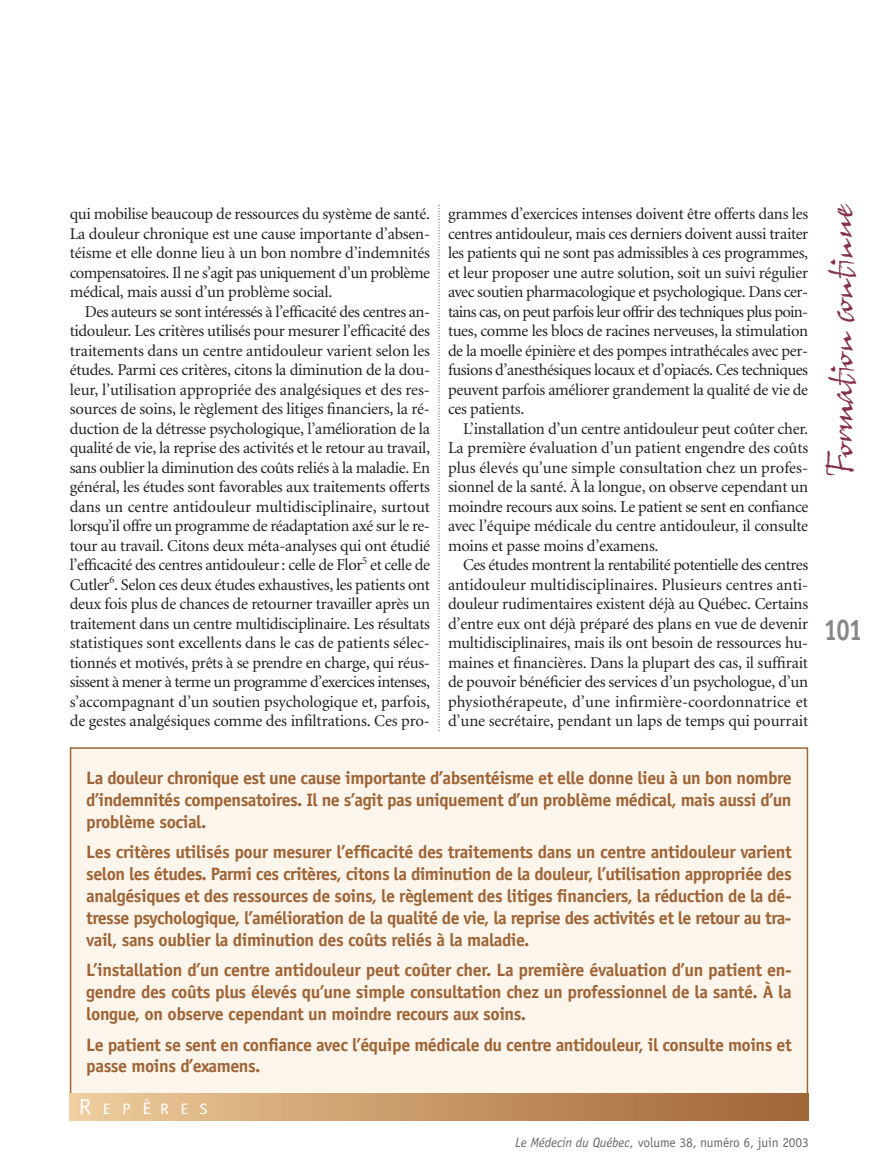
<style>
.page{position:relative;width:878px;height:1175px;background:#fff}
.page>*{position:absolute;margin:0;border:0;box-sizing:border-box;transform-origin:0 0}
.t1{font:36px "John Handy Plain";letter-spacing:-.055em;color:#84304b}
.t2{font:700 30px "Officina Sans";color:#858789;scale:.8 1}
.t3{font:700 18px/21.8px "Officina Sans";letter-spacing:-.025em;color:#9e6436;text-align:justify}
.t4{font:16.5px/19.5px "Minion";letter-spacing:-.015em;color:#231f20;text-align:justify}
.t5{font:15.15px "Officina Sans";color:#fff;scale:1.11 1}
.t6{font:13.5px "Officina Sans";letter-spacing:-.01em;color:#66696b}
.s1{font-size:21.6px}
.s2{font-size:16.8px}
.s3{font-style:italic}
</style>
<div class="page">
<svg style="left:438px;top:208px;width:1px;height:520px"></svg>
<div style="left:70px;top:748px;width:737px;height:372px;background:#fcf5eb"></div>
<div style="left:70px;top:1094px;width:738px;height:26px;background:linear-gradient(to right,#eecc9c,#9f6335)"></div>
<p class="t4" style="left:70px;top:205px;width:362px">qui mobilise beaucoup de ressources du système de santé.<br>La douleur chronique est une cause importante d’absen&shy;téisme et elle donne lieu à un bon nombre d’indemnités compensatoires. Il ne s’agit pas uniquement d’un problème médical, mais aussi d’un problème social.</p>
<p class="t4" style="left:70px;top:303px;width:362px;text-indent:15px">Des auteurs se sont intéressés à l’efficacité des centres an&shy;tidouleur. Les critères utilisés pour mesurer l’efficacité des traitements dans un centre antidouleur varient selon les études. Parmi ces critères, citons la diminution de la dou&shy;leur, l’utilisation appropriée des analgésiques et des res&shy;sources de soins, le règlement des litiges financiers, la ré&shy;duction de la détresse psychologique, l’amélioration de la qualité de vie, la reprise des activités et le retour au travail, sans oublier la diminution des coûts reliés à la maladie. En général, les études sont favorables aux traitements offerts dans un centre antidouleur multidisciplinaire, surtout lorsqu’il offre un programme de réadaptation axé sur le re&shy;tour au travail. Citons deux méta-analyses qui ont étudié l’efficacité des centres antidouleur : celle de Flor<sup>5</sup> et celle de Cutler<sup>6</sup>. Selon ces deux études exhaustives, les patients ont deux fois plus de chances de retourner travailler après un traitement dans un centre multidisciplinaire. Les résultats statistiques sont excellents dans le cas de patients sélec&shy;tionnés et motivés, prêts à se prendre en charge, qui réus&shy;sissent à mener à terme un programme d’exercices intenses, s’accompagnant d’un soutien psychologique et, parfois, de gestes analgésiques comme des infiltrations. Ces pro-</p>
<p class="t4" style="left:448px;top:205px;width:362px">grammes d’exercices intenses doivent être offerts dans les centres antidouleur, mais ces derniers doivent aussi traiter les patients qui ne sont pas admissibles à ces programmes, et leur proposer une autre solution, soit un suivi régulier avec soutien pharmacologique et psychologique. Dans cer&shy;tains cas, on peut parfois leur offrir des techniques plus poin&shy;tues, comme les blocs de racines nerveuses, la stimulation de la moelle épinière et des pompes intrathécales avec per&shy;fusions d’anesthésiques locaux et d’opiacés. Ces techniques peuvent parfois améliorer grandement la qualité de vie de ces patients.</p>
<p class="t4" style="left:448px;top:420px;width:362px;text-indent:15px">L’installation d’un centre antidouleur peut coûter cher.<br>La première évaluation d’un patient engendre des coûts plus élevés qu’une simple consultation chez un profes&shy;sionnel de la santé. À la longue, on observe cependant un moindre recours aux soins. Le patient se sent en confiance avec l’équipe médicale du centre antidouleur, il consulte moins et passe moins d’examens.</p>
<p class="t4" style="left:448px;top:556px;width:362px;text-indent:15px">Ces études montrent la rentabilité potentielle des centres antidouleur multidisciplinaires. Plusieurs centres anti&shy;douleur rudimentaires existent déjà au Québec. Certains d’entre eux ont déjà préparé des plans en vue de devenir multidisciplinaires, mais ils ont besoin de ressources hu&shy;maines et financières. Dans la plupart des cas, il suffirait de pouvoir bénéficier des services d’un psychologue, d’un physiothérapeute, d’une infirmière-coordonnatrice et d’une secrétaire, pendant un laps de temps qui pourrait</p>
<p class="t3" style="left:86px;top:768px;width:707px">La douleur chronique est une cause importante d’absentéisme et elle donne lieu à un bon nombre d’indemnités compensatoires. Il ne s’agit pas uniquement d’un problème médical, mais aussi d’un problème social.</p>
<p class="t3" style="left:86px;top:843px;width:707px">Les critères utilisés pour mesurer l’efficacité des traitements dans un centre antidouleur varient selon les études. Parmi ces critères, citons la diminution de la douleur, l’utilisation appropriée des analgésiques et des ressources de soins, le règlement des litiges financiers, la réduction de la dé&shy;tresse psychologique, l’amélioration de la qualité de vie, la reprise des activités et le retour au tra&shy;vail, sans oublier la diminution des coûts reliés à la maladie.</p>
<p class="t3" style="left:86px;top:960px;width:707px">L’installation d’un centre antidouleur peut coûter cher. La première évaluation d’un patient en&shy;gendre des coûts plus élevés qu’une simple consultation chez un professionnel de la santé. À la longue, on observe cependant un moindre recours aux soins.</p>
<p class="t3" style="left:86px;top:1035px;width:706px">Le patient se sent en confiance avec l’équipe médicale du centre antidouleur, il consulte moins et passe moins d’examens.</p>
<p class="t5" style="left:79px;top:1103px;width:118px"><span class="s1">R</span>EP<span class="s2">È</span>RES</p>
<p class="t6" style="left:515px;top:1137px;width:295px"><span class="s3">Le Médecin du Québec,</span> volume 38, numéro 6, juin 2003</p>
<h1 class="t1" style="left:825px;top:475px;width:273px;rotate:-90deg">Formation continue</h1>
<h2 class="t2" style="left:823px;top:618px;width:49px">101</h2>
</div>
